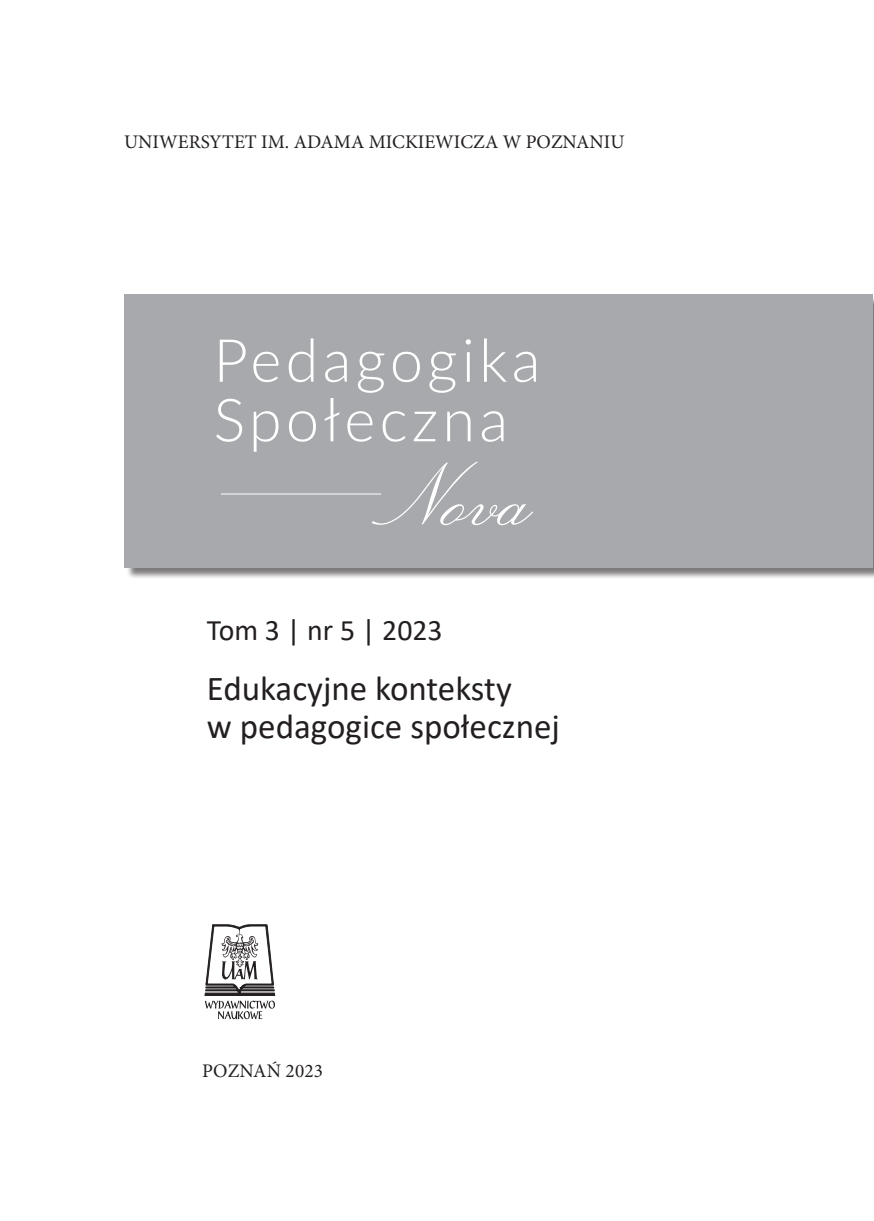
<style>
.page{position:relative;width:874px;height:1221px;background:#fff}
.page>*{position:absolute;margin:0;border:0;box-sizing:border-box;transform-origin:0 0}
.t1{font:87.5px "Lucia BT";color:#fff}
.t2{font:300 59.5px/59.5px "Lato";letter-spacing:.07em;color:#fff}
.t3{font:35px/38.5px "Calibri";color:#231f20}
.t4{font:29.75px "Calibri";color:#231f20}
.t5{font:19.25px "Minion Pro";color:#231f20}
</style>
<div class="page">
<svg style="left:204px;top:924px;width:71px;height:95px"></svg>
<div style="left:126px;top:296px;width:747px;height:283px;background:#231f20;opacity:.59"></div>
<div style="left:124px;top:294px;width:747px;height:273px;background:#a8a9ad"></div>
<hr style="left:221px;top:493px;width:160px;height:1px;background:#fff">
<p class="t5" style="left:124px;top:129px;width:501px">UNIWERSYTET IM. ADAMA MICKIEWICZA W POZNANIU</p>
<h2 class="t2" style="left:213px;top:329px;width:328px">Pedagogika<br>Społeczna</h2>
<h1 class="t1" style="left:382px;top:447px;width:151px">Nova</h1>
<h3 class="t4" style="left:207px;top:618px;width:237px">Tom 3 | nr 5 | 2023</h3>
<h3 class="t3" style="left:207px;top:671px;width:354px">Edukacyjne konteksty<br>w pedagogice społecznej</h3>
<p class="t5" style="left:202px;top:1057px;width:123px">POZNAŃ 2023</p>
</div>
